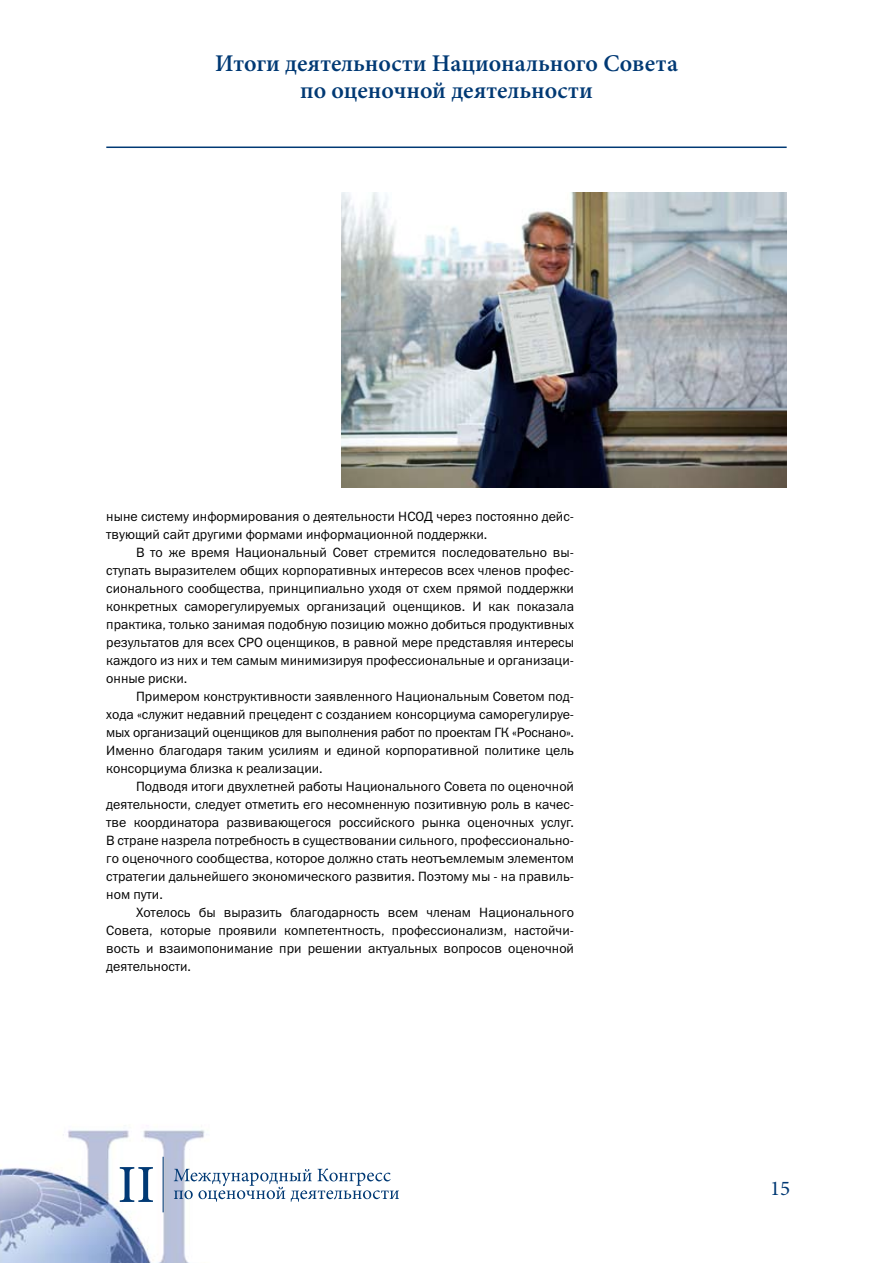
<style>
.page{position:relative;width:893px;height:1263px;background:#fff}
.page>*{position:absolute;margin:0;border:0;box-sizing:border-box;transform-origin:0 0}
.t1{font:600 24px/27px "Minion Pro";color:#003974;text-align:center}
.t2{font:21px "Minion Pro";color:#003974}
.t3{font:13.5px "Franklin Gothic Book C";color:#000}
.t4{font:13.5px "Franklin Gothic Book C";letter-spacing:-.02em;color:#000}
</style>
<div class="page">
<img style="left:0;top:1125px;width:207px;height:138px">
<svg style="left:174px;top:1168px;width:225px;height:34px"></svg>
<svg style="left:120px;top:1167px;width:33px;height:35px"></svg>
<hr style="left:163px;top:1157px;width:1px;height:55px;background:#003974">
<hr style="left:106px;top:147px;width:681px;height:1px;background:#003974">
<img style="left:342px;top:193px;width:445px;height:295px">
<p class="t1" style="left:215px;top:51px;width:464px">Итоги деятельности Национального Совета по оценочной деятельности</p>
<p class="t3" style="left:106px;top:509px;width:469px">ныне систему информирования о деятельности НСОД через постоянно дейс-</p>
<p class="t3" style="left:106px;top:527px;width:383px">твующий сайт другими формами информационной поддержки.</p>
<p class="t3" style="left:136px;top:545px;width:439px">В то же время Национальный Совет стремится последовательно вы-</p>
<p class="t3" style="left:106px;top:563px;width:469px">ступать выразителем общих корпоративных интересов всех членов профес-</p>
<p class="t3" style="left:106px;top:581px;width:469px">сионального сообщества, принципиально уходя от схем прямой поддержки</p>
<p class="t3" style="left:106px;top:599px;width:469px">конкретных саморегулируемых организаций оценщиков. И как показала</p>
<p class="t3" style="left:106px;top:617px;width:469px">практика, только занимая подобную позицию можно добиться продуктивных</p>
<p class="t3" style="left:106px;top:635px;width:469px">результатов для всех СРО оценщиков, в равной мере представляя интересы</p>
<p class="t3" style="left:106px;top:653px;width:469px">каждого из них и тем самым минимизируя профессиональные и организаци-</p>
<p class="t3" style="left:106px;top:671px;width:82px">онные риски.</p>
<p class="t3" style="left:136px;top:689px;width:439px">Примером конструктивности заявленного Национальным Советом под-</p>
<p class="t3" style="left:106px;top:707px;width:469px">хода «служит недавний прецедент с созданием консорциума саморегулируе-</p>
<p class="t4" style="left:106px;top:725px;width:469px">мых организаций оценщиков для выполнения работ по проектам ГК «Роснано».</p>
<p class="t3" style="left:106px;top:743px;width:469px">Именно благодаря таким усилиям и единой корпоративной политике цель</p>
<p class="t3" style="left:106px;top:761px;width:218px">консорциума близка к реализации.</p>
<p class="t3" style="left:136px;top:779px;width:439px">Подводя итоги двухлетней работы Национального Совета по оценочной</p>
<p class="t3" style="left:106px;top:797px;width:469px">деятельности, следует отметить его несомненную позитивную роль в качес-</p>
<p class="t3" style="left:106px;top:815px;width:469px">тве координатора развивающегося российского рынка оценочных услуг.</p>
<p class="t3" style="left:106px;top:833px;width:469px">В стране назрела потребность в существовании сильного, профессионально-</p>
<p class="t3" style="left:106px;top:851px;width:469px">го оценочного сообщества, которое должно стать неотъемлемым элементом</p>
<p class="t3" style="left:106px;top:869px;width:469px">стратегии дальнейшего экономического развития. Поэтому мы - на правиль-</p>
<p class="t3" style="left:106px;top:887px;width:58px">ном пути.</p>
<p class="t3" style="left:136px;top:905px;width:439px">Хотелось бы выразить благодарность всем членам Национального</p>
<p class="t3" style="left:106px;top:923px;width:469px">Совета, которые проявили компетентность, профессионализм, настойчи-</p>
<p class="t3" style="left:106px;top:941px;width:469px">вость и взаимопонимание при решении актуальных вопросов оценочной</p>
<p class="t3" style="left:106px;top:959px;width:86px">деятельности.</p>
<p class="t2" style="left:770px;top:1175px;width:10px">15</p>
</div>
